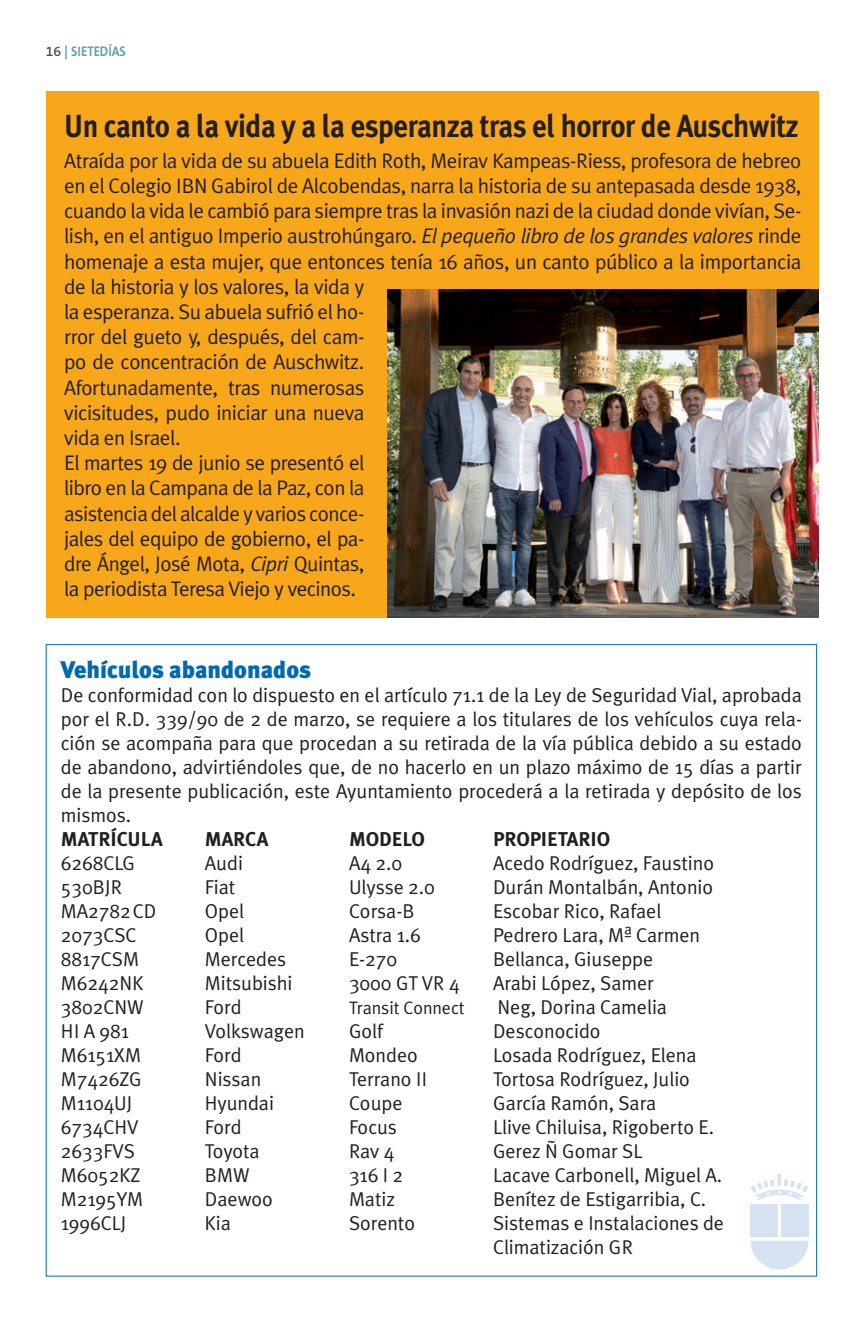
<style>
.page{position:relative;width:845px;height:1321px;background:#fff}
.page>*{position:absolute;margin:0;border:0;box-sizing:border-box;transform-origin:0 0}
.t1{font:700 32px "Meta Plus";letter-spacing:-.015em;color:#231f20;scale:.9 1}
.t2{font:900 24px "Meta Plus";color:#0169b0}
.t3{font:21px/25.2px "Meta Plus Normal";letter-spacing:-.02em;color:#231f20}
.t4{font:20px/24px "Meta Plus Normal";letter-spacing:-.005em;color:#231f20;text-align:justify}
.t5{font:700 20px "Meta Plus";letter-spacing:-.005em;color:#231f20}
.t6{font:18px "Meta Plus Normal";letter-spacing:-.005em;color:#231f20}
.t7{font:700 14px "The Sans B7";color:#64a0b4}
.s1{font-family:"The Sans B6";font-weight:600;color:#475354}
.s2{font-style:italic}
</style>
<div class="page">
<div style="left:46px;top:91px;width:772px;height:526px;background:#f8a71b"></div>
<img style="left:387px;top:289px;width:431px;height:328px">
<svg style="left:46px;top:644px;width:771px;height:632px"></svg>
<div style="left:750px;top:1204px;width:27px;height:32px;background:#d6e3f3"></div>
<svg style="left:777px;top:1173px;width:4px;height:6px"></svg>
<svg style="left:750px;top:1179px;width:58px;height:21px"></svg>
<svg style="left:750px;top:1240px;width:58px;height:29px"></svg>
<div style="left:781px;top:1204px;width:27px;height:32px;background:#d4e2f2"></div>
<p class="t7" style="left:46px;top:44px;width:82px"><span class="s1">16</span> | SIETEDÍAS</p>
<h1 class="t1" style="left:64px;top:107px;width:817px">Un canto a la vida y a la esperanza tras el horror de Auschwitz</h1>
<p class="t3" style="left:64px;top:147px;width:739px">Atraída por la vida de su abuela Edith Roth, Meirav Kampeas-Riess, profes0ra de hebreo en el Colegio IBN Gabirol de Alcobendas, narra la historia de su antepasada desde 1938, cuando la vida le cambió para siempre tras la invasión nazi de la ciudad donde vivían, Se&shy;lish, en el antiguo Imperio austrohúngaro. <span class="s2">El pequeño libro de los grandes valores</span> rinde homenaje a esta mujer, que entonces tenía 16 años, un canto público a la importancia de la historia y los valores, la vida y<br>la esperanza. Su abuela sufrió el ho-<br>rror del gueto y, después, del cam-<br>po de concentración de Auschwitz.<br>Afortunadamente, tras numerosas<br>vicisitudes, pudo iniciar una nueva<br>vida en Israel.<br>El martes 19 de junio se presentó el<br>libro en la Campana de la Paz, con la<br>asistencia del alcalde y varios conce-<br>jales del equipo de gobierno, el pa-<br>dre Ángel, José Mota, <span class="s2">Cipri</span> Quintas,<br>la periodista Teresa Viejo y vecinos.</p>
<p class="t2" style="left:61px;top:655px;width:251px">Vehículos abandonados</p>
<p class="t4" style="left:61px;top:682px;width:742px">De conformidad con lo dispuesto en el artículo 71.1 de la Ley de Seguridad Vial, aprobada por el R.D. 339/90 de 2 de marzo, se requiere a los titulares de los vehículos cuya rela&shy;ción se acompaña para que procedan a su retirada de la vía pública debido a su estado de abandono, advirtiéndoles que, de no hacerlo en un plazo máximo de 15 días a partir de la presente publicación, este Ayuntamiento procederá a la retirada y depósito de los mismos.</p>
<p class="t5" style="left:61px;top:827px;width:103px">MATRÍCULA</p>
<p class="t5" style="left:205px;top:827px;width:65px">MARCA</p>
<p class="t5" style="left:349px;top:827px;width:77px">MODELO</p>
<p class="t5" style="left:493px;top:827px;width:118px">PROPIETARIO</p>
<p class="t4" style="left:61px;top:850px;width:76px">6268CLG</p>
<p class="t4" style="left:205px;top:850px;width:40px">Audi</p>
<p class="t4" style="left:349px;top:850px;width:55px">A4 2.0</p>
<p class="t4" style="left:493px;top:850px;width:222px">Acedo Rodríguez, Faustino</p>
<p class="t4" style="left:61px;top:874px;width:63px">530BJR</p>
<p class="t4" style="left:205px;top:874px;width:32px">Fiat</p>
<p class="t4" style="left:349px;top:874px;width:87px">Ulysse 2.0</p>
<p class="t4" style="left:493px;top:874px;width:222px">Durán Montalbán, Antonio</p>
<p class="t4" style="left:61px;top:898px;width:97px">MA2782CD</p>
<p class="t4" style="left:205px;top:898px;width:41px">Opel</p>
<p class="t4" style="left:349px;top:898px;width:67px">Corsa-B</p>
<p class="t4" style="left:493px;top:898px;width:170px">Escobar Rico, Rafael</p>
<p class="t4" style="left:61px;top:922px;width:77px">2073CSC</p>
<p class="t4" style="left:205px;top:922px;width:41px">Opel</p>
<p class="t4" style="left:349px;top:922px;width:73px">Astra 1.6</p>
<p class="t4" style="left:493px;top:922px;width:209px">Pedrero Lara, Mª Carmen</p>
<p class="t4" style="left:61px;top:946px;width:80px">8817CSM</p>
<p class="t4" style="left:205px;top:946px;width:83px">Mercedes</p>
<p class="t4" style="left:349px;top:946px;width:50px">E-270</p>
<p class="t4" style="left:493px;top:946px;width:162px">Bellanca, Giuseppe</p>
<p class="t4" style="left:61px;top:970px;width:84px">M6242NK</p>
<p class="t4" style="left:205px;top:970px;width:89px">Mitsubishi</p>
<p class="t4" style="left:349px;top:970px;width:112px">3000 GT VR 4</p>
<p class="t4" style="left:493px;top:970px;width:162px">Arabi López, Samer</p>
<p class="t4" style="left:61px;top:994px;width:84px">3802CNW</p>
<p class="t4" style="left:205px;top:994px;width:38px">Ford</p>
<p class="t6" style="left:349px;top:997px;width:117px">Transit Connect</p>
<p class="t4" style="left:497px;top:994px;width:171px">Neg, Dorina Camelia</p>
<p class="t4" style="left:61px;top:1018px;width:70px">HI A 981</p>
<p class="t4" style="left:205px;top:1018px;width:101px">Volkswagen</p>
<p class="t4" style="left:349px;top:1018px;width:35px">Golf</p>
<p class="t4" style="left:493px;top:1018px;width:109px">Desconocido</p>
<p class="t4" style="left:61px;top:1042px;width:82px">M6151XM</p>
<p class="t4" style="left:205px;top:1042px;width:38px">Ford</p>
<p class="t4" style="left:349px;top:1042px;width:70px">Mondeo</p>
<p class="t4" style="left:493px;top:1042px;width:205px">Losada Rodríguez, Elena</p>
<p class="t4" style="left:61px;top:1066px;width:82px">M7426ZG</p>
<p class="t4" style="left:205px;top:1066px;width:58px">Nissan</p>
<p class="t4" style="left:349px;top:1066px;width:79px">Terrano II</p>
<p class="t4" style="left:493px;top:1066px;width:198px">Tortosa Rodríguez, Julio</p>
<p class="t4" style="left:61px;top:1090px;width:73px">M1104UJ</p>
<p class="t4" style="left:205px;top:1090px;width:71px">Hyundai</p>
<p class="t4" style="left:349px;top:1090px;width:55px">Coupe</p>
<p class="t4" style="left:493px;top:1090px;width:165px">García Ramón, Sara</p>
<p class="t4" style="left:61px;top:1114px;width:79px">6734CHV</p>
<p class="t4" style="left:205px;top:1114px;width:38px">Ford</p>
<p class="t4" style="left:349px;top:1114px;width:50px">Focus</p>
<p class="t4" style="left:493px;top:1114px;width:222px">Llive Chiluisa, Rigoberto E.</p>
<p class="t4" style="left:61px;top:1138px;width:76px">2633FVS</p>
<p class="t4" style="left:205px;top:1138px;width:56px">Toyota</p>
<p class="t4" style="left:349px;top:1138px;width:47px">Rav 4</p>
<p class="t4" style="left:493px;top:1138px;width:151px">Gerez Ñ Gomar SL</p>
<p class="t4" style="left:61px;top:1162px;width:81px">M6052KZ</p>
<p class="t4" style="left:205px;top:1162px;width:46px">BMW</p>
<p class="t4" style="left:349px;top:1162px;width:56px">316 I 2</p>
<p class="t4" style="left:493px;top:1162px;width:231px">Lacave Carbonell, Miguel A.</p>
<p class="t4" style="left:61px;top:1186px;width:84px">M2195YM</p>
<p class="t4" style="left:205px;top:1186px;width:70px">Daewoo</p>
<p class="t4" style="left:349px;top:1186px;width:47px">Matiz</p>
<p class="t4" style="left:493px;top:1186px;width:215px">Benítez de Estigarribia, C.</p>
<p class="t4" style="left:61px;top:1210px;width:67px">1996CLJ</p>
<p class="t4" style="left:205px;top:1210px;width:28px">Kia</p>
<p class="t4" style="left:349px;top:1210px;width:68px">Sorento</p>
<p class="t4" style="left:493px;top:1210px;width:232px">Sistemas e Instalaciones de<br>Climatización GR</p>
</div>
